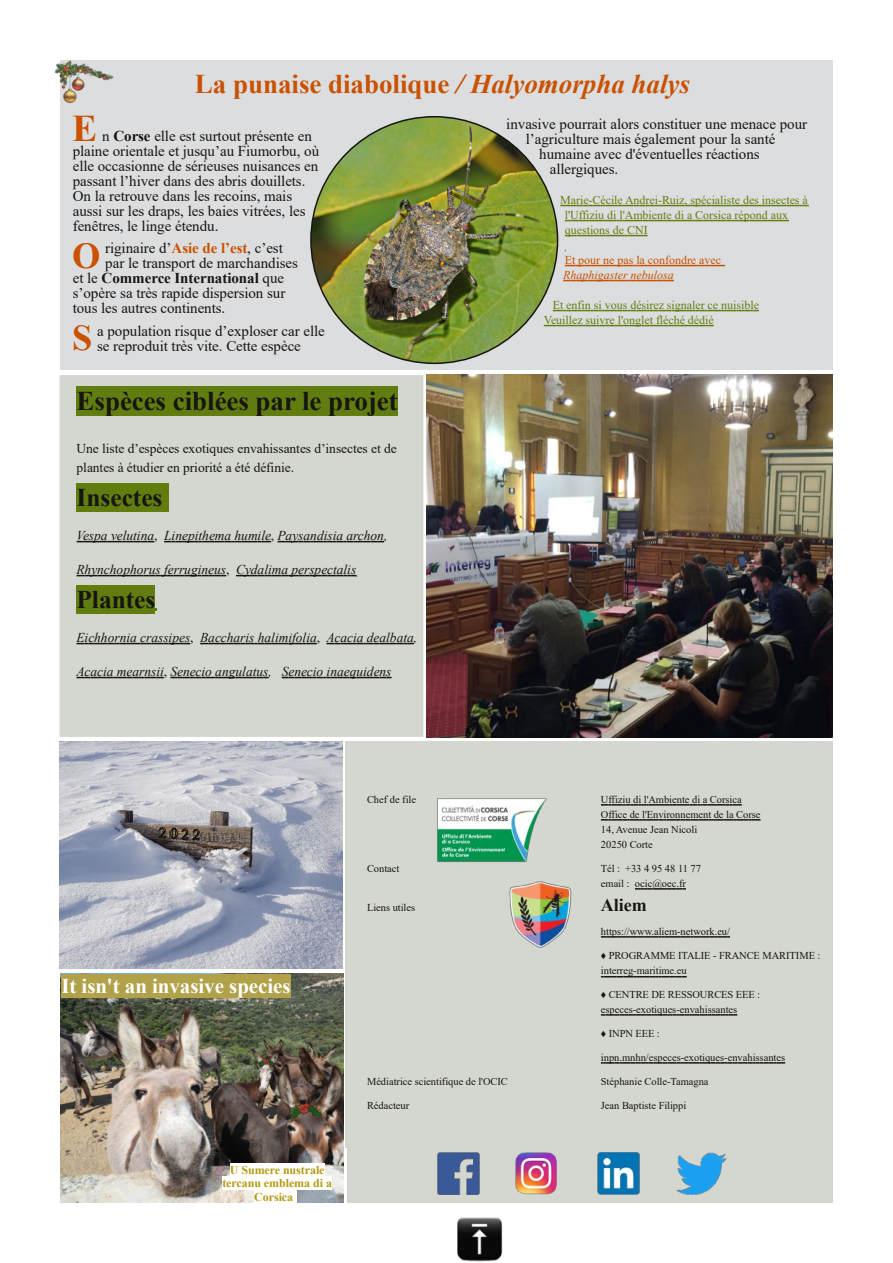
<style>
.page{position:relative;width:893px;height:1263px;background:#fff}
.page>*{position:absolute;margin:0;border:0;box-sizing:border-box;transform-origin:0 0}
.t1{font:700 37.65px "Times New Roman";color:#c95100}
.t2{font:700 36.3px "Times New Roman";color:#c95100}
.t3{font:700 27px "Times New Roman";color:#c95100}
.t4{font:700 27px "Times New Roman";color:#171513}
.t5{font:700 25.5px "Times New Roman";color:#171513}
.t6{font:700 21px "Times New Roman";letter-spacing:-.005em;color:#fff}
.t7{font:700 18px "Times New Roman";color:#171513}
.t8{font:15px/15px "Times New Roman";letter-spacing:-.005em;color:#171513}
.t9{font:700 15px "Times New Roman";letter-spacing:-.005em;color:#171513}
.t10{font:italic 13.5px "Times New Roman";color:#171513}
.t11{font:13.5px/19px "Times New Roman";color:#171513}
.t12{font:12px/15px "Times New Roman";color:#627d0f}
.t13{font:700 12px/13.5px "Times New Roman";letter-spacing:-.005em;color:#b09a11;text-align:center}
.t14{font:12px "Times New Roman";color:#c95100}
.t15{font:italic 12px "Times New Roman";color:#c95100}
.t16{font:10.5px/15px "Times New Roman";letter-spacing:-.005em;color:#171513}
.s1{font-style:italic}
.s2{font-weight:700}
.s3{font-weight:700;color:#c95100}
.s4{font-weight:400}
.s5{font-style:normal}
</style>
<div class="page">
<img style="left:60px;top:742px;width:282px;height:226px">
<div style="left:346px;top:742px;width:487px;height:406px;background:#d3d7cf"></div>
<svg style="left:601px;top:804px;width:141px;height:1px"></svg>
<svg style="left:601px;top:819px;width:159px;height:1px"></svg>
<svg style="left:635px;top:888px;width:51px;height:1px"></svg>
<svg style="left:601px;top:936px;width:129px;height:1px"></svg>
<svg style="left:601px;top:976px;width:86px;height:1px"></svg>
<svg style="left:601px;top:1014px;width:136px;height:1px"></svg>
<svg style="left:601px;top:1062px;width:184px;height:1px"></svg>
<div style="left:59px;top:374px;width:365px;height:364px;background:#d3d7cf"></div>
<div style="left:77px;top:386px;width:321px;height:30px;background:#627d0f"></div>
<div style="left:77px;top:483px;width:92px;height:28px;background:#627d0f"></div>
<div style="left:77px;top:585px;width:78px;height:28px;background:#627d0f"></div>
<svg style="left:77px;top:541px;width:77px;height:1px"></svg>
<svg style="left:164px;top:541px;width:107px;height:1px"></svg>
<svg style="left:278px;top:541px;width:106px;height:1px"></svg>
<svg style="left:77px;top:575px;width:149px;height:1px"></svg>
<svg style="left:236px;top:575px;width:121px;height:2px"></svg>
<svg style="left:77px;top:643px;width:113px;height:1px"></svg>
<svg style="left:200px;top:643px;width:117px;height:1px"></svg>
<svg style="left:326px;top:643px;width:88px;height:1px"></svg>
<svg style="left:77px;top:677px;width:87px;height:1px"></svg>
<svg style="left:170px;top:677px;width:99px;height:1px"></svg>
<svg style="left:282px;top:677px;width:110px;height:1px"></svg>
<div style="left:58px;top:374px;width:367px;height:364px;border:2px solid #fff"></div>
<img style="left:427px;top:375px;width:405px;height:362px">
<img style="left:437px;top:798px;width:110px;height:64px">
<div style="left:347px;top:1148px;width:485px;height:54px;background:#d3d7cf"></div>
<img style="left:437px;top:1152px;width:290px;height:43px">
<img style="left:61px;top:974px;width:283px;height:229px">
<div style="left:230px;top:1163px;width:95px;height:13px;background:#fff"></div>
<div style="left:222px;top:1176px;width:110px;height:14px;background:#fff"></div>
<div style="left:254px;top:1190px;width:42px;height:13px;background:#fff"></div>
<div style="left:61px;top:974px;width:230px;height:23px;background:#b1a24a"></div>
<svg style="left:58px;top:374px;width:775px;height:1px"></svg>
<img style="left:509px;top:881px;width:63px;height:67px">
<img style="left:457px;top:1217px;width:46px;height:45px">
<div style="left:60px;top:60px;width:773px;height:309px;background:#dcddde"></div>
<svg style="left:560px;top:205px;width:249px;height:1px"></svg>
<svg style="left:565px;top:220px;width:224px;height:1px"></svg>
<svg style="left:565px;top:235px;width:83px;height:1px"></svg>
<svg style="left:565px;top:265px;width:160px;height:1px"></svg>
<svg style="left:563px;top:280px;width:111px;height:1px"></svg>
<svg style="left:553px;top:310px;width:206px;height:1px"></svg>
<svg style="left:544px;top:325px;width:170px;height:1px"></svg>
<img style="left:311px;top:117px;width:246px;height:246px;border-radius:50%">
<img style="left:290px;top:1094px;width:31px;height:34px">
<img style="left:259px;top:1055px;width:16px;height:16px">
<img style="left:54px;top:60px;width:60px;height:44px">
<h3 class="t3" style="left:195px;top:69px;width:497px">La punaise diabolique <span class="s1">/ Halyomorpha halys</span></h3>
<h1 class="t1" style="left:72px;top:107px;width:27px">E</h1>
<p class="t8" style="left:73px;top:128px;width:248px;text-indent:29px">n <span class="s2">Corse</span> elle est surtout présente en plaine orientale et jusqu’au Fiumorbu, où elle occasionne de sérieuses nuisances en passant l’hiver dans des abris douillets.<br>On la retrouve dans les recoins, mais aussi sur les draps, les baies vitrées, les fenêtres, le linge étendu.</p>
<h2 class="t2" style="left:72px;top:236px;width:30px">O</h2>
<p class="t8" style="left:105px;top:241px;width:179px">riginaire d’<span class="s3">Asie de l’est</span>, c’est</p>
<p class="t8" style="left:105px;top:256px;width:194px">par le transport de marchandises</p>
<p class="t9" style="left:73px;top:270px;width:213px"><span class="s4">et le</span> Commerce International <span class="s4">que</span></p>
<p class="t8" style="left:73px;top:286px;width:214px">s’opère sa très rapide dispersion sur</p>
<p class="t8" style="left:73px;top:301px;width:154px">tous les autres continents.</p>
<h2 class="t2" style="left:72px;top:318px;width:22px">S</h2>
<p class="t8" style="left:97px;top:323px;width:229px">a population risque d’exploser car elle se reproduit très vite. Cette espèce</p>
<h3 class="t4" style="left:77px;top:386px;width:323px">Espèces ciblées par le projet</h3>
<p class="t11" style="left:77px;top:439px;width:322px">Une liste d’espèces exotiques envahissantes d’insectes et de plantes à étudier en priorité a été définie.</p>
<h3 class="t5" style="left:77px;top:483px;width:87px">Insectes</h3>
<p class="t10" style="left:77px;top:528px;width:312px">Vespa velutina<span class="s5">,</span> Linepithema humile<span class="s5">,</span> Paysandisia archon,</p>
<p class="t10" style="left:77px;top:562px;width:281px">Rhynchophorus ferrugineus<span class="s5">,</span> Cydalima perspectalis</p>
<h3 class="t5" style="left:77px;top:585px;width:80px">Plantes</h3>
<p class="t10" style="left:77px;top:630px;width:342px">Eichhornia crassipes<span class="s5">,</span> Baccharis halimifolia<span class="s5">,</span> Acacia dealbata,</p>
<p class="t10" style="left:77px;top:664px;width:317px">Acacia mearnsii<span class="s5">,</span> Senecio angulatus, Senecio inaequidens</p>
<p class="t8" style="left:506px;top:116px;width:302px">invasive pourrait alors constituer une menace pour</p>
<p class="t8" style="left:526px;top:131px;width:251px">l’agriculture mais également pour la santé</p>
<p class="t8" style="left:539px;top:146px;width:222px">humaine avec d'éventuelles réactions</p>
<p class="t8" style="left:550px;top:161px;width:70px">allergiques.</p>
<p class="t12" style="left:565px;top:192px;width:245px;text-indent:-4px">Marie-Cécile Andrei-Ruiz, spécialiste des insectes à l'Uffiziu di l'Ambiente di a Corsica répond aux questions de CNI</p>
<p class="t14" style="left:565px;top:253px;width:158px">Et pour ne pas la confondre avec</p>
<p class="t15" style="left:563px;top:268px;width:112px">Rhaphigaster nebulosa</p>
<p class="t12" style="left:544px;top:297px;width:217px;text-indent:9px">Et enfin si vous désirez signaler ce nuisible<br>Veuillez suivre l'onglet fléché dédié</p>
<p class="t8" style="left:160px;top:826px;width:43px;rotate:3deg">2 0 2 2</p>
<h3 class="t6" style="left:61px;top:974px;width:231px">It isn't an invasive species</h3>
<p class="t13" style="left:222px;top:1163px;width:111px">U Sumere nustrale tercanu emblema di a<br>Corsica</p>
<p class="t16" style="left:367px;top:792px;width:51px">Chef de file</p>
<p class="t16" style="left:601px;top:792px;width:161px">Uffiziu di l'Ambiente di a Corsica<br>Office de l'Environnement de la Corse<br>14, Avenue Jean Nicoli<br>20250 Corte</p>
<p class="t16" style="left:367px;top:861px;width:34px">Contact</p>
<p class="t16" style="left:601px;top:861px;width:102px">Tél : +33 4 95 48 11 77 email : ocic@oec.fr</p>
<p class="t16" style="left:367px;top:900px;width:50px">Liens utiles</p>
<p class="t7" style="left:601px;top:895px;width:47px">Aliem</p>
<p class="t16" style="left:601px;top:924px;width:131px">https://www.aliem-network.eu/</p>
<p class="t16" style="left:601px;top:948px;width:221px">♦ PROGRAMME ITALIE - FRANCE MARITIME : interreg-maritime.eu</p>
<p class="t16" style="left:601px;top:987px;width:161px">♦ CENTRE DE RESSOURCES EEE : especes-exotiques-envahissantes</p>
<p class="t16" style="left:601px;top:1026px;width:60px">♦ INPN EEE :</p>
<p class="t16" style="left:601px;top:1050px;width:186px">inpn.mnhn/especes-exotiques-envahissantes</p>
<p class="t16" style="left:367px;top:1074px;width:142px">Médiatrice scientifique de l'OCIC</p>
<p class="t16" style="left:601px;top:1074px;width:109px">Stéphanie Colle-Tamagna</p>
<p class="t16" style="left:367px;top:1098px;width:44px">Rédacteur</p>
<p class="t16" style="left:601px;top:1098px;width:87px">Jean Baptiste Filippi</p>
</div>
